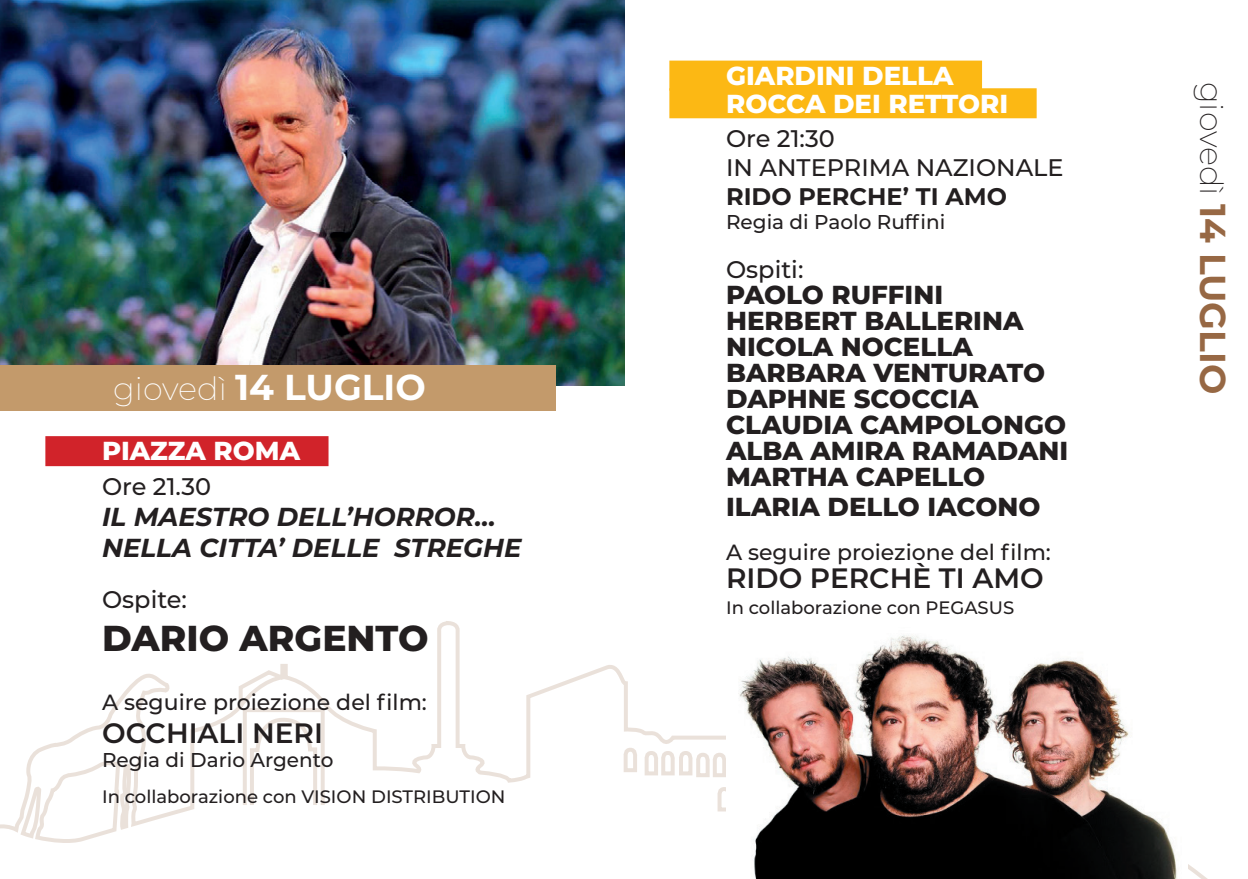
<style>
.page{position:relative;width:1248px;height:879px;background:#fff}
.page>*{position:absolute;margin:0;border:0;box-sizing:border-box;transform-origin:0 0}
.t1{font:700 36px "Montserrat";color:#fff}
.t2{font:700 36px "Montserrat";color:#976844}
.t3{font:800 36px "Montserrat";color:#231f20}
.t4{font:600 28px "Montserrat";color:#231f20}
.t5{font:800 26px/26px "Montserrat";color:#231f20}
.t6{font:italic 700 26px/31.2px "Montserrat";color:#231f20}
.t7{font:800 26px/27.6px "Montserrat";color:#fff}
.t8{font:500 24px/28.8px "Montserrat";color:#231f20}
.t9{font:700 24px "Montserrat";color:#231f20}
.t10{font:500 22px "Montserrat";color:#231f20}
.t11{font:500 20px "Montserrat";color:#231f20}
.t12{font:500 18px "Montserrat";color:#231f20}
.s1{font-weight:200;font-size:32px}
.s2{font-weight:200;font-size:32px;color:#231f20}
</style>
<div class="page">
<svg style="left:0;top:621px;width:1208px;height:258px"></svg>
<img style="left:0;top:0;width:624px;height:386px">
<div style="left:45px;top:436px;width:283px;height:30px;background:#d1232a"></div>
<div style="left:0;top:365px;width:556px;height:46px;background:#c39a6b"></div>
<img style="left:726px;top:627px;width:460px;height:252px">
<div style="left:669px;top:61px;width:312px;height:30px;background:#fcb814"></div>
<div style="left:669px;top:88px;width:367px;height:30px;background:#fcb814"></div>
<h1 class="t1" style="left:113px;top:361px;width:314px"><span class="s1">giovedì</span> 14 LUGLIO</h1>
<p class="t7" style="left:102px;top:436px;width:199px">PIAZZA ROMA</p>
<p class="t8" style="left:102px;top:471px;width:110px">Ore 21.30</p>
<p class="t6" style="left:102px;top:500px;width:421px">IL MAESTRO DELL’HORROR…<br>NELLA CITTA’ DELLE STREGHE</p>
<p class="t8" style="left:102px;top:584px;width:86px">Ospite:</p>
<h1 class="t3" style="left:102px;top:612px;width:328px">DARIO ARGENTO</h1>
<p class="t10" style="left:102px;top:686px;width:326px">A seguire proiezione del film:</p>
<p class="t4" style="left:102px;top:713px;width:222px">OCCHIALI NERI</p>
<p class="t11" style="left:102px;top:746px;width:233px">Regia di Dario Argento</p>
<p class="t12" style="left:102px;top:784px;width:405px">In collaborazione con VISION DISTRIBUTION</p>
<p class="t7" style="left:726px;top:60px;width:284px">GIARDINI DELLA<br>ROCCA DEI RETTORI</p>
<p class="t8" style="left:726px;top:123px;width:339px">Ore 21:30<br>IN ANTEPRIMA NAZIONALE</p>
<p class="t9" style="left:726px;top:179px;width:282px">RIDO PERCHE’ TI AMO</p>
<p class="t11" style="left:726px;top:208px;width:221px">Regia di Paolo Ruffini</p>
<p class="t8" style="left:726px;top:254px;width:79px">Ospiti:</p>
<p class="t5" style="left:726px;top:280px;width:343px">PAOLO RUFFINI<br>HERBERT BALLERINA<br>NICOLA NOCELLA<br>BARBARA VENTURATO<br>DAPHNE SCOCCIA<br>CLAUDIA CAMPOLONGO<br>ALBA AMIRA RAMADANI<br>MARTHA CAPELLO</p>
<p class="t5" style="left:726px;top:492px;width:316px">ILARIA DELLO IACONO</p>
<p class="t10" style="left:726px;top:537px;width:326px">A seguire proiezione del film:</p>
<p class="t4" style="left:726px;top:558px;width:319px">RIDO PERCHÈ TI AMO</p>
<p class="t12" style="left:726px;top:595px;width:289px">In collaborazione con PEGASUS</p>
<h1 class="t2" style="left:1238px;top:82px;width:314px;rotate:90deg"><span class="s2">giovedì</span> 14 LUGLIO</h1>
</div>
